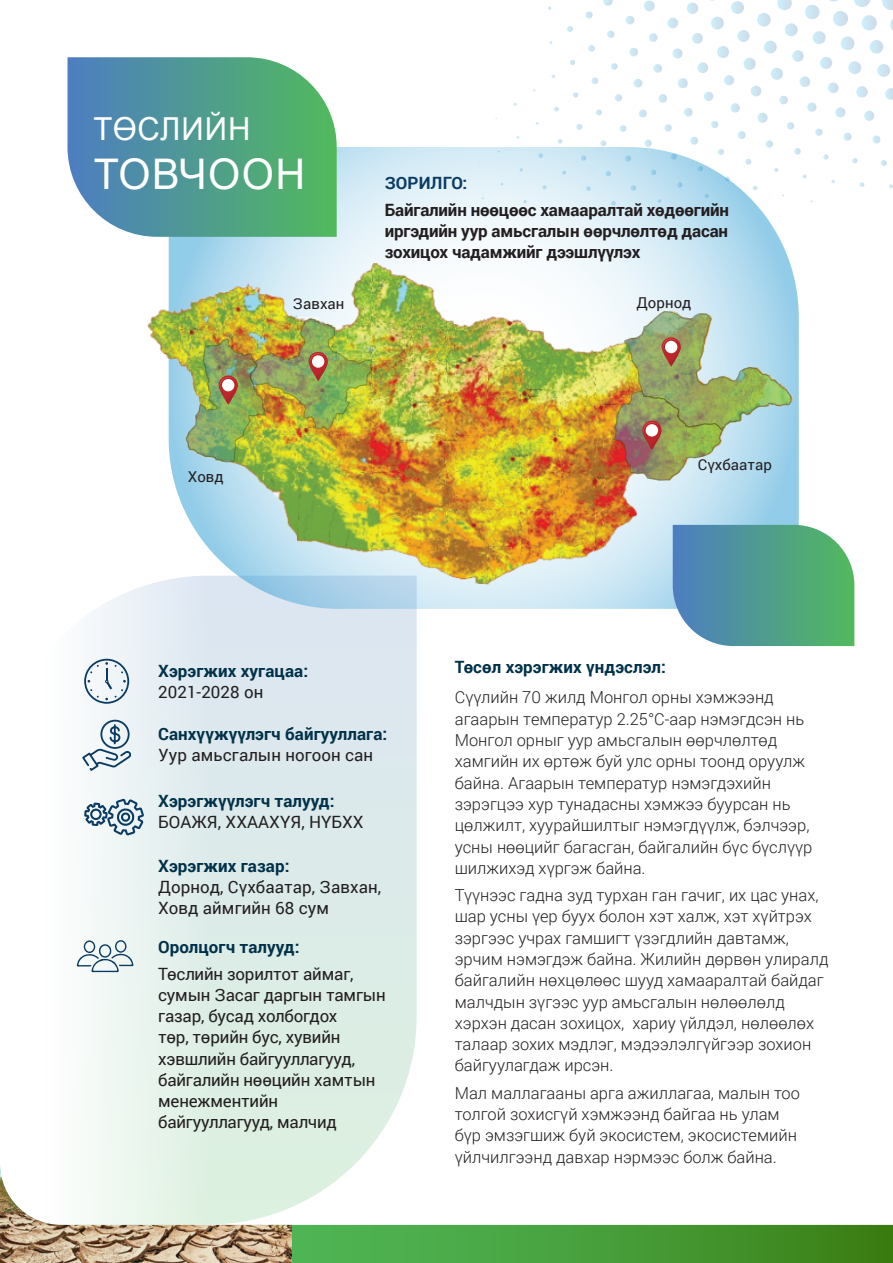
<style>
.page{position:relative;width:893px;height:1263px;background:#fff}
.page>*{position:absolute;margin:0;border:0;box-sizing:border-box;transform-origin:0 0}
.t1{font:42.3px "Arial";letter-spacing:.035em;color:#fff}
.t2{font:31.65px "Arial";letter-spacing:.025em;color:#fff}
.t3{font:16.95px/21.1px "Roboto";letter-spacing:-.01em;color:#231f20}
.t4{font:700 16.95px "Roboto";letter-spacing:.005em;color:#013148}
.t5{font:700 16.95px/21.1px "Roboto";letter-spacing:-.01em;color:#231f20;text-align:justify}
.t6{font:700 16.95px "Roboto";letter-spacing:.005em;color:#0a3b63}
.t7{font:300 16.5px/21.3px "Roboto";color:#231f20}
.t8{font:15px "Roboto";letter-spacing:.005em;color:#231f20}
</style>
<div class="page">
<svg style="left:76px;top:590px;width:341px;height:573px;background:#e1eeec"></svg>
<svg style="left:169px;top:147px;width:619px;height:111px"></svg>
<svg style="left:77px;top:940px;width:57px;height:32px"></svg>
<svg style="left:84px;top:659px;width:45px;height:45px"></svg>
<svg style="left:82px;top:720px;width:49px;height:51px"></svg>
<svg style="left:84px;top:799px;width:60px;height:36px"></svg>
<img style="left:132px;top:258px;width:667px;height:371px">
<img style="left:612px;top:310px;width:180px;height:171px">
<div style="left:646px;top:424px;width:12px;height:13px;background:#fff;border-radius:50%"></div>
<img style="left:185px;top:318px;width:189px;height:145px">
<div style="left:312px;top:355px;width:12px;height:13px;background:#fff;border-radius:50%"></div>
<svg style="left:68px;top:57px;width:269px;height:180px;background:#5ba396"></svg>
<svg style="left:673px;top:525px;width:181px;height:121px;background:#5ba296"></svg>
<svg style="left:291px;top:1163px;width:602px;height:100px"></svg>
<img style="left:0;top:1163px;width:291px;height:100px">
<svg style="left:882px;top:0;width:11px;height:10px"></svg>
<svg style="left:854px;top:0;width:16px;height:7px"></svg>
<svg style="left:829px;top:0;width:9px;height:2px"></svg>
<svg style="left:890px;top:19px;width:3px;height:12px"></svg>
<svg style="left:862px;top:15px;width:15px;height:16px"></svg>
<div style="left:833px;top:11px;width:15px;height:15px;background:#cde5f2;border-radius:50%"></div>
<div style="left:805px;top:5px;width:14px;height:14px;background:#cde5f2;border-radius:50%"></div>
<svg style="left:777px;top:0;width:15px;height:10px"></svg>
<div style="left:870px;top:40px;width:13px;height:14px;background:#cde5f2;border-radius:50%"></div>
<div style="left:841px;top:36px;width:13px;height:14px;background:#cde5f2;border-radius:50%"></div>
<svg style="left:813px;top:31px;width:13px;height:13px"></svg>
<svg style="left:785px;top:23px;width:13px;height:13px"></svg>
<div style="left:757px;top:13px;width:14px;height:14px;background:#cde5f2;border-radius:50%"></div>
<svg style="left:731px;top:1px;width:13px;height:13px"></svg>
<svg style="left:877px;top:64px;width:13px;height:13px"></svg>
<svg style="left:848px;top:61px;width:13px;height:13px"></svg>
<svg style="left:820px;top:57px;width:12px;height:12px"></svg>
<svg style="left:792px;top:50px;width:12px;height:12px"></svg>
<svg style="left:764px;top:41px;width:13px;height:13px"></svg>
<svg style="left:737px;top:30px;width:12px;height:12px"></svg>
<svg style="left:711px;top:17px;width:13px;height:13px"></svg>
<svg style="left:687px;top:3px;width:11px;height:11px"></svg>
<svg style="left:885px;top:88px;width:8px;height:12px"></svg>
<svg style="left:856px;top:86px;width:12px;height:12px"></svg>
<svg style="left:828px;top:82px;width:11px;height:11px"></svg>
<svg style="left:799px;top:76px;width:11px;height:11px"></svg>
<svg style="left:771px;top:68px;width:12px;height:12px"></svg>
<svg style="left:743px;top:58px;width:13px;height:12px"></svg>
<svg style="left:717px;top:46px;width:12px;height:12px"></svg>
<svg style="left:692px;top:33px;width:11px;height:11px"></svg>
<svg style="left:667px;top:18px;width:11px;height:10px"></svg>
<svg style="left:644px;top:1px;width:11px;height:10px"></svg>
<svg style="left:864px;top:111px;width:10px;height:10px"></svg>
<svg style="left:835px;top:107px;width:10px;height:10px"></svg>
<svg style="left:807px;top:102px;width:9px;height:10px"></svg>
<svg style="left:779px;top:96px;width:9px;height:8px"></svg>
<svg style="left:751px;top:86px;width:10px;height:10px"></svg>
<svg style="left:724px;top:75px;width:10px;height:10px"></svg>
<svg style="left:697px;top:62px;width:11px;height:11px"></svg>
<svg style="left:672px;top:48px;width:11px;height:11px"></svg>
<svg style="left:649px;top:33px;width:9px;height:9px"></svg>
<svg style="left:626px;top:16px;width:8px;height:8px"></svg>
<svg style="left:603px;top:0;width:10px;height:6px"></svg>
<svg style="left:872px;top:135px;width:8px;height:8px"></svg>
<svg style="left:843px;top:133px;width:8px;height:8px"></svg>
<svg style="left:815px;top:129px;width:7px;height:7px"></svg>
<svg style="left:787px;top:122px;width:7px;height:7px"></svg>
<svg style="left:757px;top:113px;width:11px;height:10px"></svg>
<svg style="left:731px;top:103px;width:9px;height:10px"></svg>
<svg style="left:704px;top:92px;width:9px;height:9px"></svg>
<svg style="left:678px;top:78px;width:10px;height:10px"></svg>
<svg style="left:653px;top:64px;width:9px;height:9px"></svg>
<svg style="left:629px;top:48px;width:9px;height:8px"></svg>
<svg style="left:607px;top:31px;width:7px;height:7px"></svg>
<svg style="left:585px;top:11px;width:8px;height:8px"></svg>
<svg style="left:881px;top:160px;width:6px;height:6px"></svg>
<svg style="left:852px;top:158px;width:5px;height:6px"></svg>
<svg style="left:823px;top:154px;width:6px;height:6px"></svg>
<svg style="left:794px;top:148px;width:7px;height:7px"></svg>
<svg style="left:766px;top:140px;width:7px;height:8px"></svg>
<svg style="left:738px;top:131px;width:8px;height:8px"></svg>
<svg style="left:711px;top:121px;width:7px;height:7px"></svg>
<svg style="left:684px;top:108px;width:9px;height:9px"></svg>
<svg style="left:658px;top:94px;width:9px;height:9px"></svg>
<svg style="left:634px;top:79px;width:8px;height:9px"></svg>
<svg style="left:611px;top:63px;width:7px;height:7px"></svg>
<svg style="left:588px;top:45px;width:7px;height:7px"></svg>
<svg style="left:567px;top:26px;width:6px;height:6px"></svg>
<svg style="left:889px;top:184px;width:4px;height:4px"></svg>
<svg style="left:860px;top:182px;width:4px;height:5px"></svg>
<svg style="left:802px;top:174px;width:4px;height:5px"></svg>
<svg style="left:774px;top:168px;width:4px;height:4px"></svg>
<svg style="left:745px;top:159px;width:6px;height:6px"></svg>
<svg style="left:718px;top:149px;width:6px;height:6px"></svg>
<svg style="left:690px;top:137px;width:8px;height:8px"></svg>
<svg style="left:664px;top:124px;width:8px;height:7px"></svg>
<svg style="left:639px;top:110px;width:8px;height:8px"></svg>
<svg style="left:615px;top:94px;width:7px;height:7px"></svg>
<svg style="left:592px;top:77px;width:6px;height:7px"></svg>
<svg style="left:570px;top:60px;width:5px;height:5px"></svg>
<svg style="left:753px;top:186px;width:4px;height:4px"></svg>
<svg style="left:725px;top:177px;width:5px;height:4px"></svg>
<svg style="left:698px;top:166px;width:5px;height:5px"></svg>
<svg style="left:671px;top:154px;width:6px;height:6px"></svg>
<svg style="left:644px;top:140px;width:8px;height:7px"></svg>
<svg style="left:620px;top:125px;width:6px;height:7px"></svg>
<svg style="left:596px;top:109px;width:6px;height:6px"></svg>
<svg style="left:573px;top:92px;width:5px;height:6px"></svg>
<svg style="left:705px;top:194px;width:4px;height:4px"></svg>
<svg style="left:677px;top:182px;width:5px;height:6px"></svg>
<svg style="left:651px;top:170px;width:5px;height:5px"></svg>
<svg style="left:625px;top:155px;width:6px;height:7px"></svg>
<svg style="left:600px;top:140px;width:6px;height:6px"></svg>
<svg style="left:576px;top:124px;width:6px;height:6px"></svg>
<svg style="left:554px;top:107px;width:5px;height:5px"></svg>
<svg style="left:658px;top:199px;width:3px;height:4px"></svg>
<svg style="left:631px;top:185px;width:5px;height:6px"></svg>
<svg style="left:605px;top:171px;width:6px;height:5px"></svg>
<svg style="left:581px;top:155px;width:5px;height:6px"></svg>
<svg style="left:557px;top:139px;width:5px;height:5px"></svg>
<svg style="left:611px;top:201px;width:5px;height:5px"></svg>
<svg style="left:586px;top:186px;width:5px;height:5px"></svg>
<svg style="left:562px;top:171px;width:4px;height:4px"></svg>
<svg style="left:538px;top:153px;width:5px;height:5px"></svg>
<svg style="left:542px;top:185px;width:4px;height:4px"></svg>
<svg style="left:519px;top:168px;width:4px;height:4px"></svg>
<svg style="left:523px;top:200px;width:4px;height:3px"></svg>
<p class="t2" style="left:93px;top:107px;width:158px">ТӨСЛИЙН</p>
<p class="t1" style="left:94px;top:145px;width:213px">ТОВЧООН</p>
<p class="t8" style="left:293px;top:293px;width:53px">Завхан</p>
<p class="t6" style="left:385px;top:171px;width:84px">ЗОРИЛГО:</p>
<p class="t5" style="left:385px;top:199px;width:346px">Байгалийн нөөцөөс хамааралтай хөдөөгийн иргэдийн уур амьсгалын өөрчлөлтөд дасан зохицох чадамжийг дээшлүүлэх</p>
<p class="t8" style="left:636px;top:292px;width:56px">Дорнод</p>
<p class="t8" style="left:188px;top:466px;width:37px">Ховд</p>
<p class="t8" style="left:698px;top:454px;width:76px">Сүхбаатар</p>
<p class="t4" style="left:158px;top:659px;width:152px">Хэрэгжих хугацаа:</p>
<p class="t3" style="left:158px;top:681px;width:107px">2021-2028 он</p>
<p class="t4" style="left:158px;top:722px;width:231px">Санхүүжүүлэгч байгууллага:</p>
<p class="t3" style="left:158px;top:744px;width:217px">Уур амьсгалын ногоон сан</p>
<p class="t4" style="left:158px;top:789px;width:178px">Хэрэгжүүлэгч талууд:</p>
<p class="t3" style="left:158px;top:811px;width:207px">БОАЖЯ, ХХААХҮЯ, НҮБХХ</p>
<p class="t4" style="left:158px;top:854px;width:133px">Хэрэгжих газар:</p>
<p class="t3" style="left:158px;top:875px;width:225px">Дорнод, Сүхбаатар, Завхан,<br>Ховд аймгийн 68 сум</p>
<p class="t4" style="left:158px;top:935px;width:143px">Оролцогч талууд:</p>
<p class="t3" style="left:158px;top:963px;width:229px">Төслийн зорилтот аймаг, сумын Засаг даргын тамгын газар, бусад холбогдох<br>төр, төрийн бус, хувийн хэвшлийн байгууллагууд, байгалийн нөөцийн хамтын менежментийн байгууллагууд, малчид</p>
<p class="t4" style="left:455px;top:654px;width:213px">Төсөл хэрэгжих үндэслэл:</p>
<p class="t7" style="left:455px;top:686px;width:351px">Сүүлийн 70 жилд Монгол орны хэмжээнд агаарын температур 2.25°C-аар нэмэгдсэн нь</p>
<p class="t7" style="left:455px;top:729px;width:359px">Монгол орныг уур амьсгалын өөрчлөлтөд хамгийн их өртөж буй улс орны тоонд оруулж байна. Агаарын температур нэмэгдэхийн зэрэгцээ хур тунадасны хэмжээ буурсан нь цөлжилт, хуурайшилтыг нэмэгдүүлж, бэлчээр, усны нөөцийг багасган, байгалийн бүс бүслүүр шилжихэд хүргэж байна.</p>
<p class="t7" style="left:455px;top:884px;width:375px">Түүнээс гадна зуд турхан ган гачиг, их цас унах, шар усны үер буух болон хэт халж, хэт хүйтрэх зэргээс учрах гамшигт үзэгдлийн давтамж, эрчим нэмэгдэж байна. Жилийн дөрвөн улиралд байгалийн нөхцөлөөс шууд хамааралтай байдаг малчдын зүгээс уур амьсгалын нөлөөлөлд хэрхэн дасан зохицох, хариу үйлдэл, нөлөөлөх талаар зохих мэдлэг, мэдээлэлгүйгээр зохион байгуулагдаж ирсэн.</p>
<p class="t7" style="left:455px;top:1082px;width:347px">Мал маллагааны арга ажиллагаа, малын тоо толгой зохисгүй хэмжээнд байгаа нь улам бүр эмзэгшиж буй экосистем, экосистемийн үйлчилгээнд давхар нэрмээс болж байна.</p>
</div>
